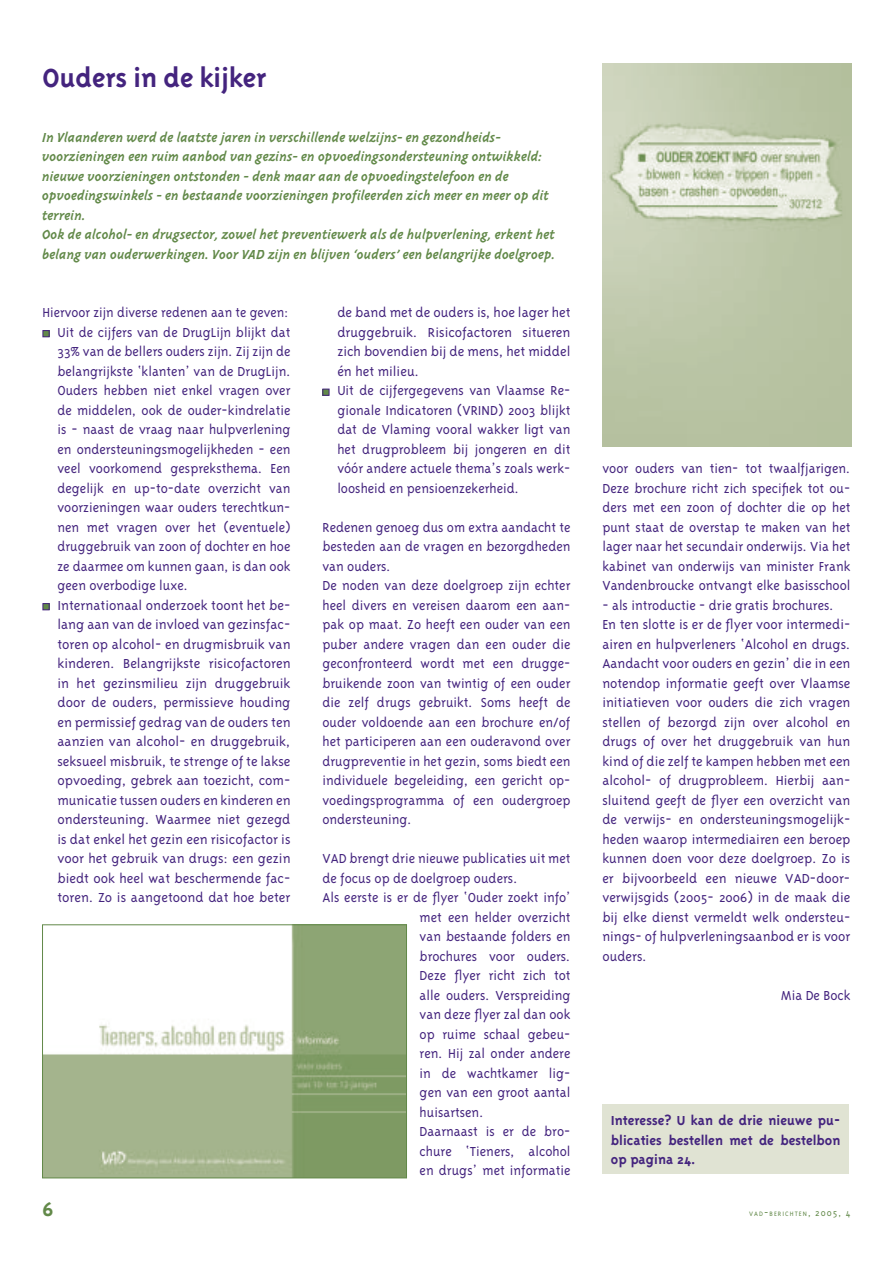
<style>
.page{position:relative;width:893px;height:1263px;background:#fff}
.page>*{position:absolute;margin:0;border:0;box-sizing:border-box;transform-origin:0 0}
.t1{font:700 30px "Triplex";color:#44247e}
.t2{font:700 22.5px "Triplex";color:#628949}
.t3{font:300 15px/19.5px "Triplex";color:#44247e}
.t4{font:italic 700 15px/19.5px "Triplex";color:#628949;scale:.96 1}
.t5{font:700 15px/19.5px "Triplex";color:#44247e;text-align:justify}
.t6{font:300 7.35px "Triplex";letter-spacing:.145em;color:#628949}
.s1{font-size:10.5px}
</style>
<div class="page">
<div style="left:43px;top:330px;width:7px;height:7px;border:1px solid #44247e"></div>
<div style="left:43px;top:603px;width:7px;height:7px;border:1px solid #44247e"></div>
<div style="left:322px;top:389px;width:7px;height:7px;border:1px solid #44247e"></div>
<div style="left:602px;top:1104px;width:247px;height:70px;background:#e0e3d3"></div>
<img style="left:602px;top:64px;width:250px;height:383px">
<img style="left:44px;top:926px;width:361px;height:250px">
<div style="left:42px;top:924px;width:365px;height:254px;border:1px solid #628949"></div>
<h1 class="t1" style="left:43px;top:66px;width:225px">Ouders in de kijker</h1>
<p class="t4" style="left:43px;top:129px;width:536px">In Vlaanderen werd de laatste jaren in verschillende welzijns- en gezondheids&shy;voorzieningen een ruim aanbod van gezins- en opvoedingsondersteuning ontwikkeld: nieuwe voorzieningen ontstonden - denk maar aan de opvoedingstelefoon en de opvoedingswinkels - en bestaande voorzieningen profileerden zich meer en meer op dit terrein.<br>Ook de alcohol- en drugsector, zowel het preventiewerk als de hulpverlening, erkent het belang van ouderwerkingen. Voor VAD zijn en blijven ‘ouders’ een belangrijke doelgroep.</p>
<p class="t3" style="left:57px;top:304px;width:235px;text-indent:-15px">Hiervoor zijn diverse redenen aan te geven:<br>Uit de cijfers van de DrugLijn blijkt dat 33% van de bellers ouders zijn. Zij zijn de belangrijkste ‘klanten’ van de DrugLijn.<br>Ouders hebben niet enkel vragen over de middelen, ook de ouder-kindrelatie is - naast de vraag naar hulpverlening en ondersteuningsmogelijkheden - een veel voorkomend gespreksthema. Een degelijk en up-to-date overzicht van voorzieningen waar ouders terechtkun&shy;nen met vragen over het (eventuele) druggebruik van zoon of dochter en hoe ze daarmee om kunnen gaan, is dan ook geen overbodige luxe.<br>Internationaal onderzoek toont het be&shy;lang aan van de invloed van gezinsfac&shy;toren op alcohol- en drugmisbruik van kinderen. Belangrijkste risicofactoren in het gezinsmilieu zijn druggebruik door de ouders, permissieve houding en permissief gedrag van de ouders ten aanzien van alcohol- en druggebruik, seksueel misbruik, te strenge of te lakse opvoeding, gebrek aan toezicht, com&shy;municatie tussen ouders en kinderen en ondersteuning. Waarmee niet gezegd is dat enkel het gezin een risicofactor is voor het gebruik van drugs: een gezin biedt ook heel wat beschermende fac&shy;toren. Zo is aangetoond dat hoe beter</p>
<p class="t3" style="left:337px;top:304px;width:235px">de band met de ouders is, hoe lager het druggebruik. Risicofactoren situeren zich bovendien bij de mens, het middel én het milieu.<br>Uit de cijfergegevens van Vlaamse Re&shy;gionale Indicatoren (VRIND) 2003 blijkt dat de Vlaming vooral wakker ligt van het drugprobleem bij jongeren en dit vóór andere actuele thema’s zoals werk&shy;loosheid en pensioenzekerheid.</p>
<p class="t3" style="left:322px;top:518px;width:250px">Redenen genoeg dus om extra aandacht te besteden aan de vragen en bezorgdheden van ouders.<br>De noden van deze doelgroep zijn echter heel divers en vereisen daarom een aan&shy;pak op maat. Zo heeft een ouder van een puber andere vragen dan een ouder die geconfronteerd wordt met een drugge&shy;bruikende zoon van twintig of een ouder die zelf drugs gebruikt. Soms heeft de ouder voldoende aan een brochure en/of het participeren aan een ouderavond over drugpreventie in het gezin, soms biedt een individuele begeleiding, een gericht op&shy;voedingsprogramma of een oudergroep ondersteuning.</p>
<p class="t3" style="left:322px;top:850px;width:250px">VAD brengt drie nieuwe publicaties uit met</p>
<p class="t3" style="left:322px;top:869px;width:197px">de focus op de doelgroep ouders.</p>
<p class="t3" style="left:322px;top:889px;width:250px">Als eerste is er de flyer ‘Ouder zoekt info’</p>
<p class="t3" style="left:420px;top:908px;width:152px">met een helder overzicht</p>
<p class="t3" style="left:420px;top:928px;width:152px">van bestaande folders en</p>
<p class="t3" style="left:420px;top:947px;width:152px">brochures voor ouders.</p>
<p class="t3" style="left:420px;top:967px;width:152px">Deze flyer richt zich tot</p>
<p class="t3" style="left:420px;top:986px;width:152px">alle ouders. Verspreiding</p>
<p class="t3" style="left:420px;top:1006px;width:152px">van deze flyer zal dan ook</p>
<p class="t3" style="left:420px;top:1025px;width:152px">op ruime schaal gebeu-</p>
<p class="t3" style="left:420px;top:1045px;width:152px">ren. Hij zal onder andere</p>
<p class="t3" style="left:420px;top:1064px;width:152px">in de wachtkamer lig-</p>
<p class="t3" style="left:420px;top:1084px;width:152px">gen van een groot aantal</p>
<p class="t3" style="left:420px;top:1103px;width:65px">huisartsen.</p>
<p class="t3" style="left:420px;top:1123px;width:152px">Daarnaast is er de bro-</p>
<p class="t3" style="left:420px;top:1142px;width:152px">chure ‘Tieners, alcohol</p>
<p class="t3" style="left:420px;top:1162px;width:152px">en drugs’ met informatie</p>
<p class="t3" style="left:602px;top:460px;width:250px;text-align:justify">voor ouders van tien- tot twaalfjarigen.<br>Deze brochure richt zich specifiek tot ou&shy;ders met een zoon of dochter die op het punt staat de overstap te maken van het lager naar het secundair onderwijs. Via het kabinet van onderwijs van minister Frank Vandenbroucke ontvangt elke basisschool</p>
<p class="t3" style="left:602px;top:596px;width:250px">- als introductie - drie gratis brochures.<br>En ten slotte is er de flyer voor intermedi&shy;airen en hulpverleners ‘Alcohol en drugs.<br>Aandacht voor ouders en gezin’ die in een notendop informatie geeft over Vlaamse initiatieven voor ouders die zich vragen stellen of bezorgd zijn over alcohol en drugs of over het druggebruik van hun kind of die zelf te kampen hebben met een alcohol- of drugprobleem. Hierbij aan&shy;sluitend geeft de flyer een overzicht van de verwijs- en ondersteuningsmogelijk&shy;heden waarop intermediairen een beroep kunnen doen voor deze doelgroep. Zo is er bijvoorbeeld een nieuwe VAD-door&shy;verwijsgids (2005- 2006) in de maak die bij elke dienst vermeldt welk ondersteu&shy;nings- of hulpverleningsaanbod er is voor ouders.</p>
<p class="t3" style="left:781px;top:986px;width:71px">Mia De Bock</p>
<p class="t5" style="left:611px;top:1112px;width:231px">Interesse? U kan de drie nieuwe pu&shy;blicaties bestellen met de bestelbon op pagina 24.</p>
<h2 class="t2" style="left:43px;top:1201px;width:13px">6</h2>
<p class="t6" style="left:749px;top:1211px;width:103px">VAD<span class="s1">-</span>BERICHTEN<span class="s1">, 2005, 4</span></p>
</div>
